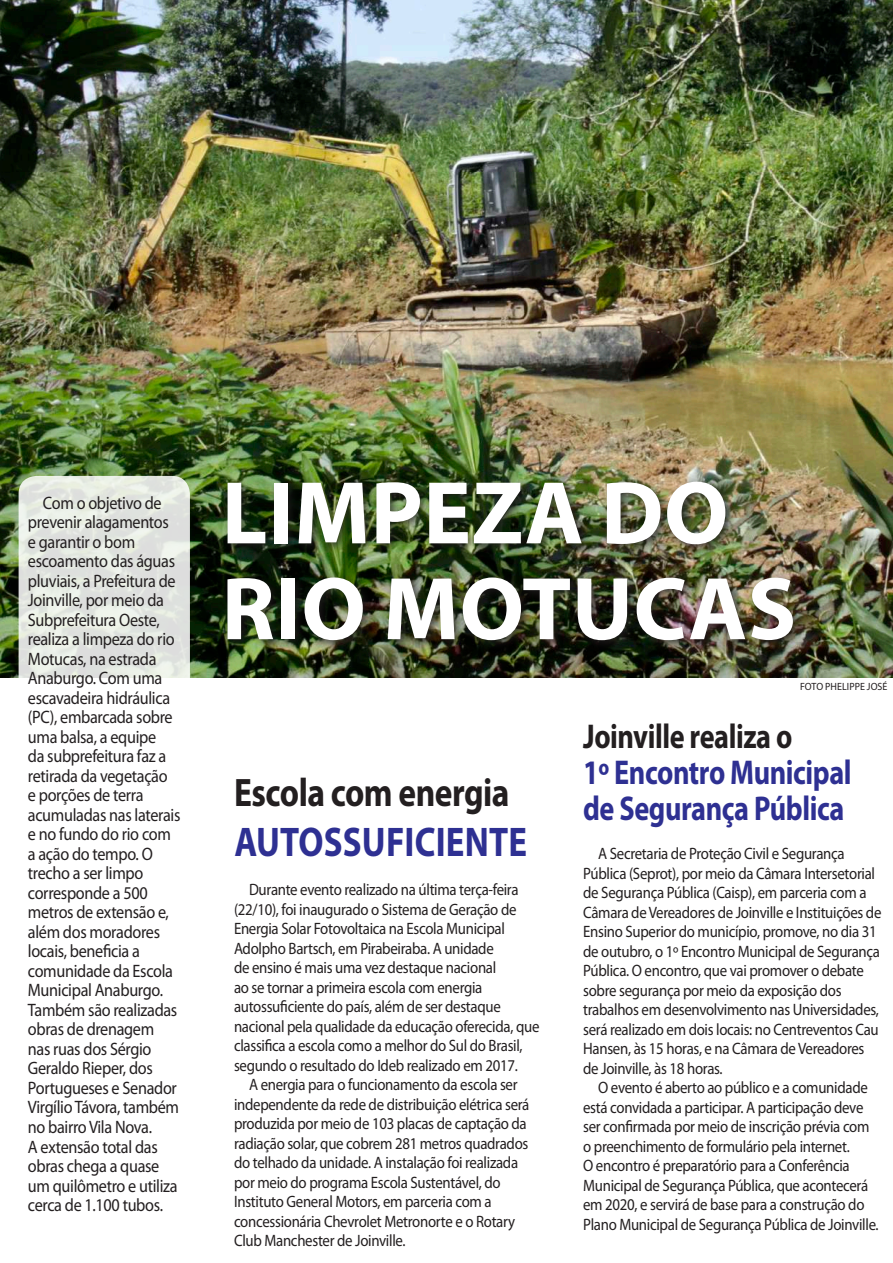
<style>
.page{position:relative;width:893px;height:1263px;background:#fff}
.page>*{position:absolute;margin:0;border:0;box-sizing:border-box;transform-origin:0 0}
.t1{font:700 89.85px/95.8px "Myriad Pro";letter-spacing:.005em;color:#fff}
.t2{font:700 41.7px "Myriad Pro";letter-spacing:.005em;color:#2e3092;scale:.84 1}
.t3{font:700 39.9px "Myriad Pro";letter-spacing:-.015em;color:#231f20;scale:.84 1}
.t4{font:700 34.5px/36px "Myriad Pro";letter-spacing:-.015em;color:#2e3092;scale:.82 1}
.t5{font:700 34.5px "Myriad Pro";letter-spacing:-.015em;color:#231f20;scale:.82 1}
.t6{font:18px/19.5px "Myriad Pro";letter-spacing:-.02em;color:#231f20;scale:.9 1}
.t7{font:16.5px/19.5px "Myriad Pro";letter-spacing:-.02em;color:#231f20;scale:.9 1}
.t8{font:10.5px "Myriad Pro";letter-spacing:.005em;color:#231f20;scale:.95 1}
</style>
<div class="page">
<img style="left:0;top:0;width:893px;height:677px">
<div style="left:222px;top:477px;width:582px;height:174px;background:#231f20;opacity:.75"></div>
<svg style="left:19px;top:476px;width:171px;height:274px"></svg>
<p class="t6" style="left:28px;top:493px;width:171px;text-indent:15px">Com o objetivo de prevenir alagamentos e garantir o bom escoamento das águas pluviais, a Prefeitura de<br>Joinville, por meio da<br>Subprefeitura Oeste, realiza a limpeza do rio<br>Motucas, na estrada<br>Anaburgo. Com uma escavadeira hidráulica (PC), embarcada sobre uma balsa, a equipe<br>da subprefeitura faz a retirada da vegetação<br>e porções de terra acumuladas nas laterais e no fundo do rio com a ação do tempo. O trecho a ser limpo corresponde a 500 metros de extensão e, além dos moradores locais, beneficia a comunidade da Escola<br>Municipal Anaburgo.<br>Também são realizadas obras de drenagem nas ruas dos Sérgio<br>Geraldo Rieper, dos<br>Portugueses e Senador<br>Virgílio Távora, também no bairro Vila Nova.<br>A extensão total das obras chega a quase um quilômetro e utiliza cerca de 1.100 tubos.</p>
<h1 class="t1" style="left:222px;top:462px;width:576px">LIMPEZA DO<br>RIO MOTUCAS</h1>
<h3 class="t3" style="left:234px;top:766px;width:329px">Escola com energia</h3>
<h2 class="t2" style="left:234px;top:814px;width:350px">AUTOSSUFICIENTE</h2>
<p class="t7" style="left:234px;top:879px;width:341px;text-indent:15px">Durante evento realizado na última terça-feira (22/10), foi inaugurado o Sistema de Geração de Energia Solar Fotovoltaica na Escola Municipal Adolpho Bartsch, em Pirabeiraba. A unidade<br>de ensino é mais uma vez destaque nacional<br>ao se tornar a primeira escola com energia autossuficiente do país, além de ser destaque nacional pela qualidade da educação oferecida, que classifica a escola como a melhor do Sul do Brasil, segundo o resultado do Ideb realizado em 2017.</p>
<p class="t7" style="left:234px;top:1074px;width:330px;text-indent:15px">A energia para o funcionamento da escola ser independente da rede de distribuição elétrica será produzida por meio de 103 placas de captação da radiação solar, que cobrem 281 metros quadrados do telhado da unidade. A instalação foi realizada por meio do programa Escola Sustentável, do Instituto General Motors, em parceria com a concessionária Chevrolet Metronorte e o Rotary Club Manchester de Joinville.</p>
<p class="t8" style="left:800px;top:680px;width:94px">FOTO PHELIPPE JOSÉ</p>
<h3 class="t5" style="left:583px;top:714px;width:257px">Joinville realiza o</h3>
<h3 class="t4" style="left:583px;top:753px;width:329px">1º Encontro Municipal de Segurança Pública</h3>
<p class="t7" style="left:583px;top:844px;width:333px;text-indent:15px">A Secretaria de Proteção Civil e Segurança Pública (Seprot), por meio da Câmara Intersetorial de Segurança Pública (Caisp), em parceria com a Câmara de Vereadores de Joinville e Instituições de Ensino Superior do município, promove, no dia 31 de outubro, o 1º Encontro Municipal de Segurança Pública. O encontro, que vai promover o debate sobre segurança por meio da exposição dos trabalhos em desenvolvimento nas Universidades, será realizado em dois locais: no Centreventos Cau Hansen, às 15 horas, e na Câmara de Vereadores de Joinville, às 18 horas.</p>
<p class="t7" style="left:583px;top:1078px;width:330px;text-indent:15px">O evento é aberto ao público e a comunidade está convidada a participar. A participação deve ser confirmada por meio de inscrição prévia com o preenchimento de formulário pela internet.<br>O encontro é preparatório para a Conferência Municipal de Segurança Pública, que acontecerá em 2020, e servirá de base para a construção do Plano Municipal de Segurança Pública de Joinville.</p>
</div>
